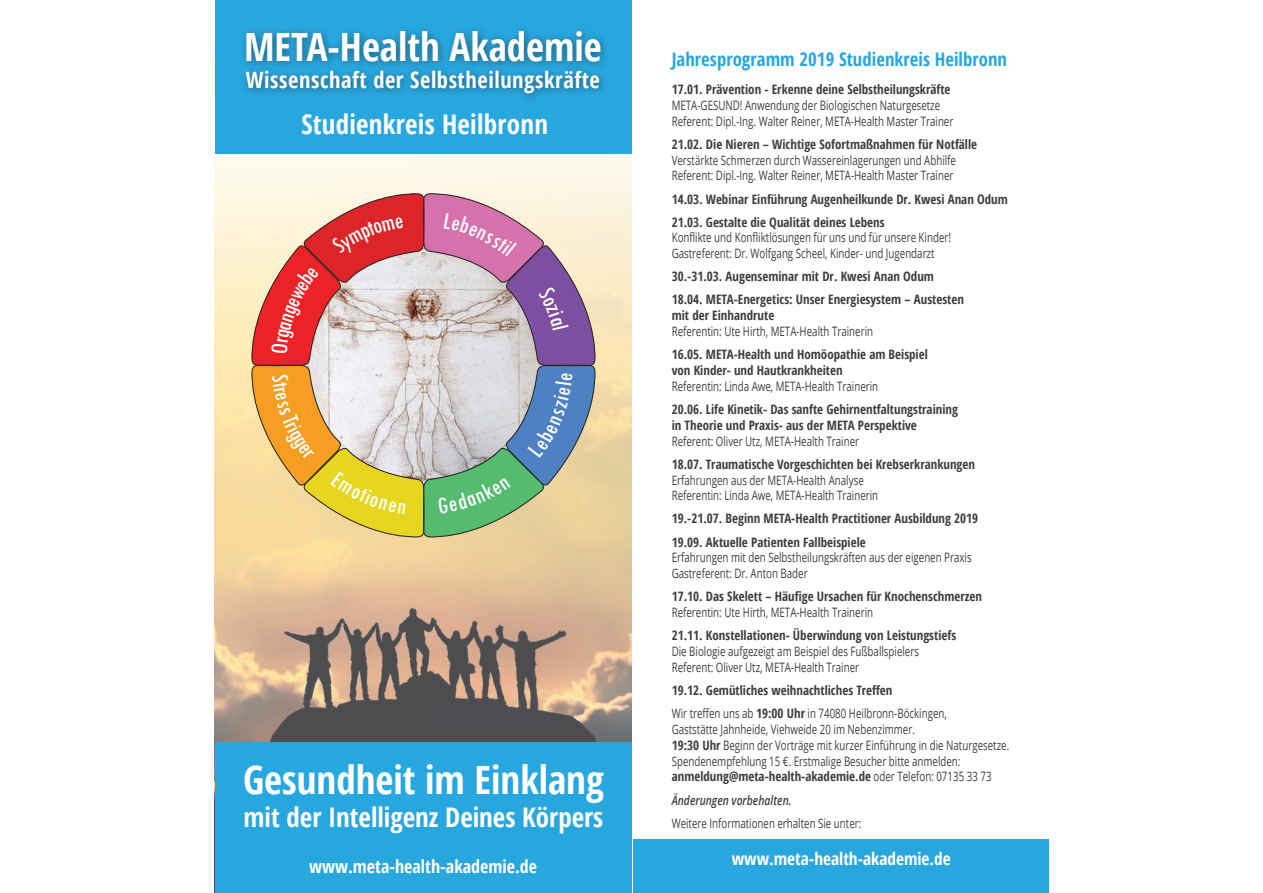
<style>
.page{position:relative;width:1263px;height:893px;background:#fff}
.page>*{position:absolute;margin:0;border:0;box-sizing:border-box;transform-origin:0 0}
.t1{font:700 condensed 39px "Open Sans";color:#fff}
.t2{font:700 condensed 27px "Open Sans";color:#fff}
.t3{font:700 condensed 22.5px "Open Sans";letter-spacing:.025em;color:#fff}
.t4{font:700 condensed 18.75px "Open Sans";color:#28a7df}
.t5{font:700 condensed 18px "Open Sans";color:#fff}
.t6{font:700 condensed 17.25px "Open Sans";color:#fff}
.t7{font:12.9px/15.9px "Open Sans";color:#3e3e3f;scale:.75 1}
.t8{font:700 condensed 12.9px/23.1px "Open Sans";color:#3e3e3f}
.t9{font:italic 600 12.9px "Open Sans";color:#3e3e3f;scale:.8 1}
.s1{font-weight:400;font-stretch:normal}
.s2{font-weight:700;font-stretch:condensed}
</style>
<div class="page">
<img style="left:215px;top:153px;width:416px;height:589px">
<div style="left:215px;top:742px;width:416px;height:151px;background:#28a7df"></div>
<div style="left:215px;top:0;width:416px;height:153px;background:#28a7df"></div>
<div style="left:240px;top:24px;width:370px;height:78px;background:#231f20;opacity:.5"></div>
<div style="left:633px;top:840px;width:415px;height:53px;background:#28a7df"></div>
<svg style="left:252px;top:193px;width:343px;height:344px;background:#cbac9a"></svg>
<h1 class="t1" style="left:244px;top:20px;width:359px">META-Health Akademie</h1>
<h3 class="t3" style="left:246px;top:64px;width:356px">Wissenschaft der Selbstheilungskräfte</h3>
<h2 class="t2" style="left:301px;top:106px;width:248px">Studienkreis Heilbronn</h2>
<h1 class="t1" style="left:243px;top:752px;width:362px">Gesundheit im Einklang</h1>
<h2 class="t2" style="left:244px;top:798px;width:361px">mit der Intelligenz Deines Körpers</h2>
<h3 class="t5" style="left:309px;top:854px;width:229px">www.meta-health-akademie.de</h3>
<h3 class="t4" style="left:672px;top:47px;width:337px">Jahresprogramm 2019 Studienkreis Heilbronn</h3>
<p class="t8" style="left:672px;top:77px;width:280px">17.01. Prävention - Erkenne deine Selbstheilungskräfte</p>
<p class="t7" style="left:672px;top:97px;width:377px">META-GESUND! Anwendung der Biologischen Naturgesetze<br>Referent: Dipl.-Ing. Walter Reiner, META-Health Master Trainer</p>
<p class="t8" style="left:672px;top:132px;width:307px">21.02. Die Nieren – Wichtige Sofortmaßnahmen für Notfälle</p>
<p class="t7" style="left:672px;top:152px;width:381px">Verstärkte Schmerzen durch Wassereinlagerungen und Abhilfe<br>Referent: Dipl.-Ing. Walter Reiner, META-Health Master Trainer</p>
<p class="t8" style="left:672px;top:187px;width:338px">14.03. Webinar Einführung Augenheilkunde Dr. Kwesi Anan Odum<br>21.03. Gestalte die Qualität deines Lebens</p>
<p class="t7" style="left:672px;top:229px;width:374px">Konflikte und Konfliktlösungen für uns und für unsere Kinder!<br>Gastreferent: Dr. Wolfgang Scheel, Kinder- und Jugendarzt</p>
<p class="t8" style="left:672px;top:265px;width:294px">30.-31.03. Augenseminar mit Dr. Kwesi Anan Odum<br>18.04. META-Energetics: Unser Energiesystem – Austesten</p>
<p class="t8" style="left:672px;top:304px;width:104px">mit der Einhandrute</p>
<p class="t7" style="left:672px;top:323px;width:270px">Referentin: Ute Hirth, META-Health Trainerin</p>
<p class="t8" style="left:672px;top:346px;width:258px;line-height:15.9px">16.05. META-Health und Homöopathie am Beispiel von Kinder- und Hautkrankheiten</p>
<p class="t7" style="left:672px;top:378px;width:277px">Referentin: Linda Awe, META-Health Trainerin</p>
<p class="t8" style="left:672px;top:401px;width:288px;line-height:15.9px">20.06. Life Kinetik- Das sanfte Gehirnentfaltungstraining in Theorie und Praxis- aus der META Perspektive</p>
<p class="t7" style="left:672px;top:433px;width:251px">Referent: Oliver Utz, META-Health Trainer</p>
<p class="t8" style="left:672px;top:452px;width:305px">18.07. Traumatische Vorgeschichten bei Krebserkrankungen</p>
<p class="t7" style="left:672px;top:472px;width:277px">Erfahrungen aus der META-Health Analyse<br>Referentin: Linda Awe, META-Health Trainerin</p>
<p class="t8" style="left:672px;top:507px;width:308px">19.-21.07. Beginn META-Health Practitioner Ausbildung 2019<br>19.09. Aktuelle Patienten Fallbeispiele</p>
<p class="t7" style="left:672px;top:549px;width:401px">Erfahrungen mit den Selbstheilungskräften aus der eigenen Praxis<br>Gastreferent: Dr. Anton Bader</p>
<p class="t8" style="left:672px;top:585px;width:312px">17.10. Das Skelett – Häufige Ursachen für Knochenschmerzen</p>
<p class="t7" style="left:672px;top:604px;width:270px">Referentin: Ute Hirth, META-Health Trainerin</p>
<p class="t8" style="left:672px;top:624px;width:286px">21.11. Konstellationen- Überwindung von Leistungstiefs</p>
<p class="t7" style="left:672px;top:643px;width:331px">Die Biologie aufgezeigt am Beispiel des Fußballspielers<br>Referent: Oliver Utz, META-Health Trainer</p>
<p class="t8" style="left:672px;top:678px;width:277px">19.12. Gemütliches weihnachtliches Treffen<br><span class="s1">Wir treffen uns ab</span> 19:00 Uhr <span class="s1">in 74080 Heilbronn-Böckingen,</span></p>
<p class="t7" style="left:672px;top:721px;width:452px">Gaststätte Jahnheide, Viehweide 20 im Nebenzimmer.<br><span class="s2">19:30 Uhr</span> Beginn der Vorträge mit kurzer Einführung in die Naturgesetze.<br>Spendenempfehlung 15 €. Erstmalige Besucher bitte anmelden: <span class="s2">anmeldung@meta-health-akademie.de</span> oder Telefon: 07135 33 73</p>
<p class="t9" style="left:672px;top:791px;width:151px">Änderungen vorbehalten.</p>
<p class="t7" style="left:672px;top:815px;width:254px">Weitere Informationen erhalten Sie unter:</p>
<h3 class="t6" style="left:732px;top:847px;width:221px">www.meta-health-akademie.de</h3>
</div>
